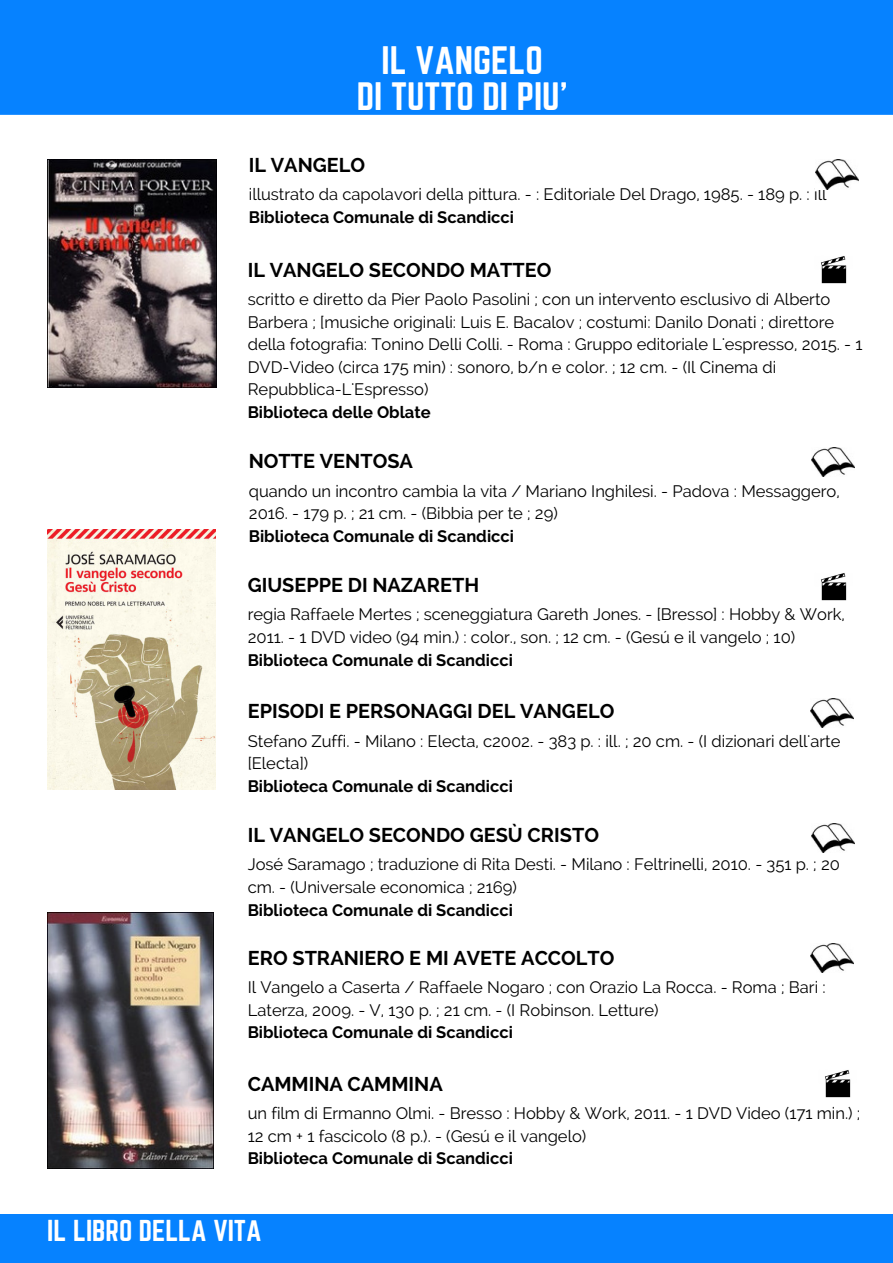
<style>
.page{position:relative;width:893px;height:1263px;background:#fff}
.page>*{position:absolute;margin:0;border:0;box-sizing:border-box;transform-origin:0 0}
.t1{font:34.8px/36px "Norwester";color:#fff;text-align:center}
.t2{font:26.55px "Norwester";color:#fff}
.t3{font:700 19.8px "Raleway";color:#000}
.t4{font:16.5px/22.5px "Raleway";color:#000}
.t5{font:700 16.5px "Raleway";color:#000}
</style>
<div class="page">
<div style="left:0;top:0;width:893px;height:115px;background:#0682ff"></div>
<div style="left:0;top:1214px;width:893px;height:49px;background:#0682ff"></div>
<img style="left:812px;top:447px;width:43px;height:29px">
<img style="left:811px;top:698px;width:42px;height:29px">
<img style="left:815px;top:160px;width:43px;height:29px">
<img style="left:812px;top:823px;width:43px;height:29px">
<img style="left:811px;top:944px;width:42px;height:29px">
<img style="left:821px;top:256px;width:26px;height:28px">
<img style="left:821px;top:573px;width:26px;height:27px">
<img style="left:825px;top:1070px;width:26px;height:28px">
<img style="left:47px;top:529px;width:168px;height:260px">
<img style="left:47px;top:160px;width:169px;height:227px">
<img style="left:47px;top:912px;width:167px;height:257px">
<h1 class="t1" style="left:357px;top:43px;width:212px">IL VANGELO<br>DI TUTTO DI PIU'</h1>
<p class="t3" style="left:249px;top:154px;width:118px">IL VANGELO</p>
<p class="t4" style="left:249px;top:183px;width:579px">illustrato da capolavori della pittura. - : Editoriale Del Drago, 1985. - 189 p. : ill</p>
<p class="t5" style="left:249px;top:207px;width:267px">Biblioteca Comunale di Scandicci</p>
<p class="t3" style="left:248px;top:258px;width:305px">IL VANGELO SECONDO MATTEO</p>
<p class="t4" style="left:248px;top:288px;width:616px">scritto e diretto da Pier Paolo Pasolini ; con un intervento esclusivo di Alberto Barbera ; [musiche originali: Luis E. Bacalov ; costumi: Danilo Donati ; direttore della fotografia: Tonino Delli Colli. - Roma : Gruppo editoriale L'espresso, 2015. - 1<br>DVD-Video (circa 175 min) : sonoro, b/n e color. ; 12 cm. - (Il Cinema di Repubblica-L'Espresso)</p>
<p class="t5" style="left:248px;top:402px;width:185px">Biblioteca delle Oblate</p>
<p class="t3" style="left:249px;top:450px;width:166px">NOTTE VENTOSA</p>
<p class="t4" style="left:249px;top:479px;width:592px">quando un incontro cambia la vita / Mariano Inghilesi. - Padova : Messaggero,<br>2016. - 179 p. ; 21 cm. - (Bibbia per te ; 29)</p>
<p class="t5" style="left:249px;top:526px;width:267px">Biblioteca Comunale di Scandicci</p>
<p class="t3" style="left:248px;top:574px;width:233px">GIUSEPPE DI NAZARETH</p>
<p class="t4" style="left:248px;top:603px;width:599px">regia Raffaele Mertes ; sceneggiatura Gareth Jones. - [Bresso] : Hobby &amp; Work,<br>2011. - 1 DVD video (94 min.) : color., son. ; 12 cm. - (Gesú e il vangelo ; 10)</p>
<p class="t5" style="left:248px;top:650px;width:267px">Biblioteca Comunale di Scandicci</p>
<p class="t3" style="left:248px;top:700px;width:368px">EPISODI E PERSONAGGI DEL VANGELO</p>
<p class="t4" style="left:248px;top:729px;width:594px">Stefano Zuffi. - Milano : Electa, c2002. - 383 p. : ill. ; 20 cm. - (I dizionari dell'arte [Electa])</p>
<p class="t5" style="left:248px;top:776px;width:267px">Biblioteca Comunale di Scandicci</p>
<p class="t3" style="left:248px;top:824px;width:353px">IL VANGELO SECONDO GESÙ CRISTO</p>
<p class="t4" style="left:248px;top:853px;width:594px">José Saramago ; traduzione di Rita Desti. - Milano : Feltrinelli, 2010. - 351 p. ; 20 cm. - (Universale economica ; 2169)</p>
<p class="t5" style="left:248px;top:900px;width:267px">Biblioteca Comunale di Scandicci</p>
<p class="t3" style="left:248px;top:946px;width:368px">ERO STRANIERO E MI AVETE ACCOLTO</p>
<p class="t4" style="left:248px;top:976px;width:579px">Il Vangelo a Caserta / Raffaele Nogaro ; con Orazio La Rocca. - Roma ; Bari :<br>Laterza, 2009. - V, 130 p. ; 21 cm. - (I Robinson. Letture)</p>
<p class="t5" style="left:248px;top:1023px;width:267px">Biblioteca Comunale di Scandicci</p>
<p class="t3" style="left:248px;top:1072px;width:197px">CAMMINA CAMMINA</p>
<p class="t4" style="left:248px;top:1102px;width:614px">un film di Ermanno Olmi. - Bresso : Hobby &amp; Work, 2011. - 1 DVD Video (171 min.) ;<br>12 cm + 1 fascicolo (8 p.). - (Gesú e il vangelo)</p>
<p class="t5" style="left:248px;top:1149px;width:267px">Biblioteca Comunale di Scandicci</p>
<h2 class="t2" style="left:47px;top:1218px;width:216px">IL LIBRO DELLA VITA</h2>
</div>
